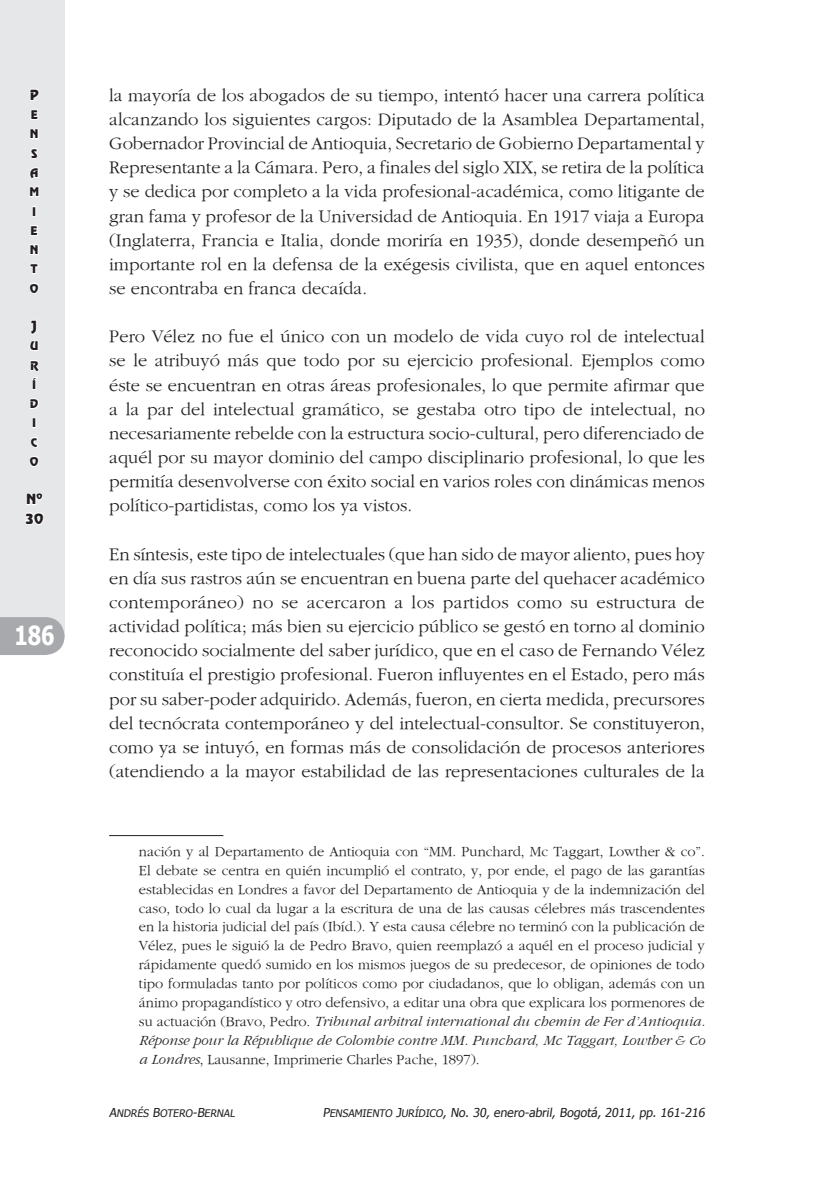
<style>
.page{position:relative;width:819px;height:1191px;background:#fff}
.page>*{position:absolute;margin:0;border:0;box-sizing:border-box;transform-origin:0 0}
.t1{font:700 26.25px "Tahoma";color:#fff;scale:.8 1}
.t2{font:18.38px/24.2px "Gourmand";color:#231f20;text-align:justify}
.t3{font:14.53px/18.9px "Gourmand";color:#231f20;text-align:justify}
.t4{font:14px/19.2px "Revue BT Regular SC850";color:#231f20}
.t5{font:12.25px "Tahoma";color:#231f20}
.t6{font:11.9px/19.2px "Revue BT Regular SC850";color:#231f20}
.t7{font:10.33px "Tahoma SC850";color:#231f20}
.s1{font-style:italic}
.s2{font-size:12.25px}
.s3{font-family:"Tahoma SC850"}
.s4{font-family:"Tahoma SC850";font-size:10.33px}
</style>
<div class="page">
<div style="left:0;top:0;width:64px;height:637px;background:#e6e7e9"></div>
<div style="left:0;top:617px;width:64px;height:38px;background:#a8a9ad"></div>
<svg style="left:29px;top:89px;width:10px;height:12px"></svg>
<svg style="left:31px;top:109px;width:8px;height:11px"></svg>
<svg style="left:30px;top:129px;width:9px;height:10px"></svg>
<svg style="left:30px;top:148px;width:8px;height:11px"></svg>
<svg style="left:29px;top:167px;width:10px;height:30px"></svg>
<div style="left:32px;top:206px;width:4px;height:10px;border:2px solid #fff"></div>
<svg style="left:30px;top:225px;width:9px;height:11px"></svg>
<svg style="left:30px;top:244px;width:9px;height:11px"></svg>
<svg style="left:30px;top:264px;width:9px;height:10px"></svg>
<svg style="left:29px;top:283px;width:10px;height:11px"></svg>
<svg style="left:29px;top:320px;width:10px;height:31px"></svg>
<svg style="left:30px;top:360px;width:10px;height:30px"></svg>
<svg style="left:29px;top:398px;width:10px;height:11px"></svg>
<div style="left:32px;top:417px;width:4px;height:11px;border:2px solid #fff"></div>
<svg style="left:30px;top:437px;width:8px;height:11px"></svg>
<svg style="left:29px;top:456px;width:10px;height:11px"></svg>
<svg style="left:25px;top:493px;width:19px;height:32px"></svg>
<hr style="left:109px;top:835px;width:114px;height:1px;background:#231f20">
<p class="t4" style="left:30px;top:85px;width:11px">P</p>
<p class="t6" style="left:29px;top:105px;width:11px">E<br>N<br>S<br>A<br>M<br>I<br>E<br>N<br>T<br>O</p>
<p class="t4" style="left:31px;top:316px;width:7px">J</p>
<p class="t6" style="left:30px;top:336px;width:10px">U<br>R<br>Í<br>D<br>I<br>C<br>O</p>
<p class="t4" style="left:25px;top:489px;width:20px">Nº<br>30</p>
<h1 class="t1" style="left:14px;top:617px;width:52px">186</h1>
<p class="t2" style="left:109px;top:83px;width:597px">la mayoría de los abogados de su tiempo, intentó hacer una carrera política alcanzando los siguientes cargos: Diputado de la Asamblea Departamental, Gobernador Provincial de Antioquia, Secretario de Gobierno Departamental y Representante a la Cámara. Pero, a finales del siglo XIX, se retira de la política y se dedica por completo a la vida profesional-académica, como litigante de gran fama y profesor de la Universidad de Antioquia. En 1917 viaja a Europa (Inglaterra, Francia e Italia, donde moriría en 1935), donde desempeñó un importante rol en la defensa de la exégesis civilista, que en aquel entonces se encontraba en franca decaída.</p>
<p class="t2" style="left:109px;top:325px;width:597px">Pero Vélez no fue el único con un modelo de vida cuyo rol de intelectual se le atribuyó más que todo por su ejercicio profesional. Ejemplos como éste se encuentran en otras áreas profesionales, lo que permite afirmar que a la par del intelectual gramático, se gestaba otro tipo de intelectual, no necesariamente rebelde con la estructura socio-cultural, pero diferenciado de aquél por su mayor dominio del campo disciplinario profesional, lo que les permitía desenvolverse con éxito social en varios roles con dinámicas menos político-partidistas, como los ya vistos.</p>
<p class="t2" style="left:109px;top:542px;width:597px">En síntesis, este tipo de intelectuales (que han sido de mayor aliento, pues hoy en día sus rastros aún se encuentran en buena parte del quehacer académico contemporáneo) no se acercaron a los partidos como su estructura de actividad política; más bien su ejercicio público se gestó en torno al dominio reconocido socialmente del saber jurídico, que en el caso de Fernando Vélez constituía el prestigio profesional. Fueron influyentes en el Estado, pero más por su saber-poder adquirido. Además, fueron, en cierta medida, precursores del tecnócrata contemporáneo y del intelectual-consultor. Se constituyeron, como ya se intuyó, en formas más de consolidación de procesos anteriores (atendiendo a la mayor estabilidad de las representaciones culturales de la</p>
<p class="t3" style="left:139px;top:842px;width:567px">nación y al Departamento de Antioquia con “MM. Punchard, Mc Taggart, Lowther &amp; co”.<br>El debate se centra en quién incumplió el contrato, y, por ende, el pago de las garantías establecidas en Londres a favor del Departamento de Antioquia y de la indemnización del caso, todo lo cual da lugar a la escritura de una de las causas célebres más trascendentes en la historia judicial del país (Ibíd.). Y esta causa célebre no terminó con la publicación de Vélez, pues le siguió la de Pedro Bravo, quien reemplazó a aquél en el proceso judicial y rápidamente quedó sumido en los mismos juegos de su predecesor, de opiniones de todo tipo formuladas tanto por políticos como por ciudadanos, que lo obligan, además con un ánimo propagandístico y otro defensivo, a editar una obra que explicara los pormenores de su actuación (Bravo, Pedro. <span class="s1">Tribunal arbitral international du chemin de Fer d’Antioquia.<br>Réponse pour la République de Colombie contre MM. Punchard, Mc Taggart, Lowther &amp; Co a Londres</span>, Lausanne, Imprimerie Charles Pache, 1897).</p>
<p class="t7" style="left:109px;top:1105px;width:128px"><span class="s2">A</span>NDRÉS <span class="s2">B</span>OTERO<span class="s2">-B</span>ERNAL</p>
<p class="t5" style="left:323px;top:1103px;width:385px"><span class="s3">P</span><span class="s4">ENSAMIENTO</span> <span class="s3">J</span><span class="s4">URÍDICO</span><span class="s3">,</span> No. 30, enero-abril, Bogotá, 2011, pp. 161-216</p>
</div>
